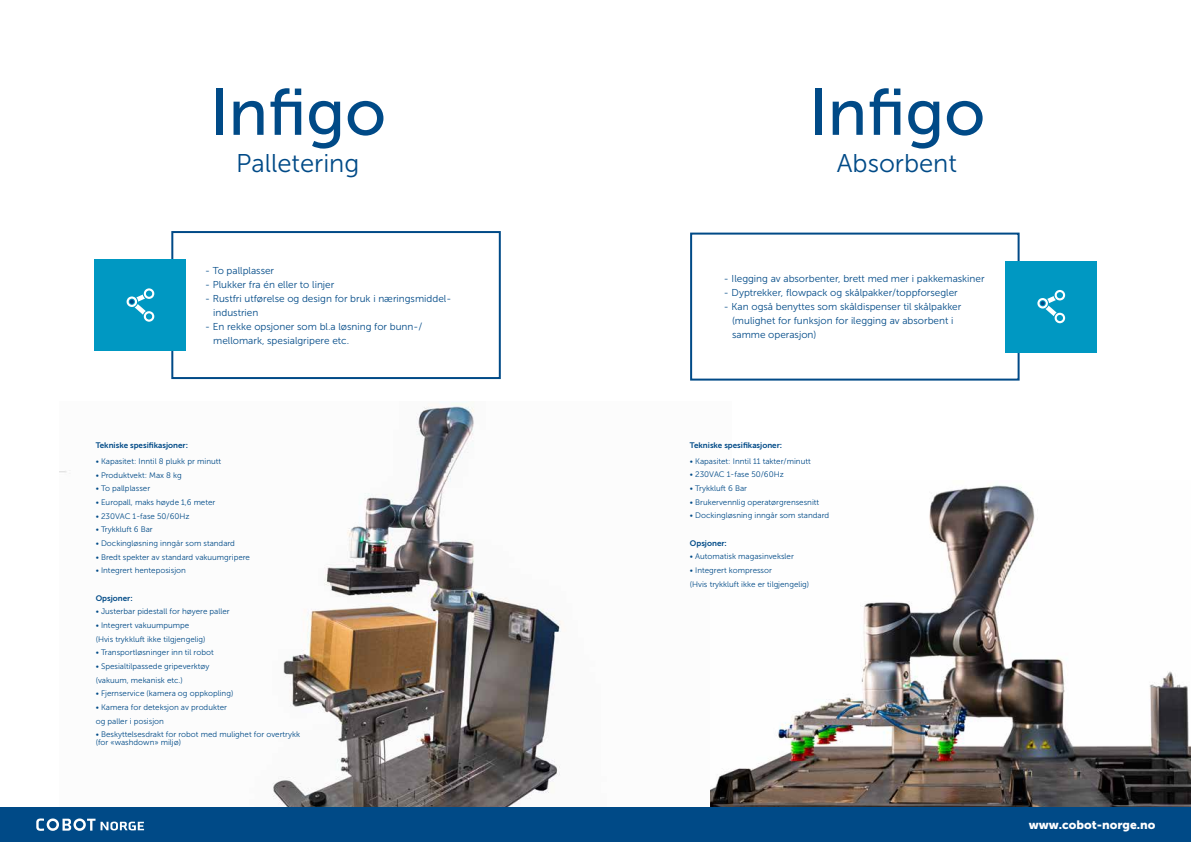
<style>
.page{position:relative;width:1191px;height:842px;background:#fff}
.page>*{position:absolute;margin:0;border:0;box-sizing:border-box;transform-origin:0 0}
.t1{font:65.5px "Museo Sans 500";color:#004a87}
.t2{font:25.6px "Museo Sans 300";color:#004a87}
.t3{font:12px "Museo Sans 900";color:#fff}
.t4{font:10px/14px "Museo Sans 300";color:#004a87}
.t5{font:8px/13.7px "Museo Sans 300";color:#004a87}
.t6{font:8px "Museo Sans 700";color:#004a87}
</style>
<div class="page">
<img style="left:59px;top:401px;width:503px;height:406px">
<div style="left:171px;top:231px;width:330px;height:148px;background:#fff;border:2px solid #004a87"></div>
<div style="left:690px;top:233px;width:329px;height:148px;background:#fff;border:2px solid #004a87"></div>
<div style="left:95px;top:259px;width:91px;height:92px;background:#0098c2"></div>
<div style="left:1005px;top:261px;width:92px;height:91px;background:#0098c2"></div>
<svg style="left:127px;top:288px;width:27px;height:34px"></svg>
<svg style="left:1037px;top:290px;width:28px;height:33px"></svg>
<img style="left:710px;top:485px;width:481px;height:322px">
<div style="left:0;top:807px;width:1191px;height:35px;background:#004a87"></div>
<svg style="left:36px;top:818px;width:59px;height:13px"></svg>
<svg style="left:101px;top:822px;width:43px;height:8px"></svg>
<h1 class="t1" style="left:209px;top:76px;width:178px">Infigo</h1>
<h1 class="t1" style="left:808px;top:76px;width:178px">Infigo</h1>
<h2 class="t2" style="left:236px;top:149px;width:125px">Palletering</h2>
<h2 class="t2" style="left:836px;top:149px;width:122px">Absorbent</h2>
<p class="t4" style="left:205px;top:263px;width:70px">- To pallplasser</p>
<p class="t4" style="left:205px;top:277px;width:131px">- Plukker fra én eller to linjer</p>
<p class="t4" style="left:213px;top:291px;width:239px;text-indent:-8px">- Rustfri utførelse og design for bruk i næringsmiddel&shy;industrien</p>
<p class="t4" style="left:213px;top:319px;width:211px;text-indent:-8px">- En rekke opsjoner som bl.a løsning for bunn-/ mellomark, spesialgripere etc.</p>
<p class="t6" style="left:96px;top:441px;width:94px">Tekniske spesifikasjoner:</p>
<p class="t5" style="left:96px;top:454px;width:127px">• Kapasitet: Inntil 8 plukk pr minutt</p>
<p class="t5" style="left:96px;top:468px;width:88px">• Produktvekt: Max 8 kg</p>
<p class="t5" style="left:96px;top:482px;width:56px">• To pallplasser</p>
<p class="t5" style="left:96px;top:495px;width:121px">• Europall, maks høyde 1,6 meter</p>
<p class="t5" style="left:96px;top:509px;width:95px">• 230VAC 1-fase 50/60Hz</p>
<p class="t5" style="left:96px;top:523px;width:59px">• Trykkluft 6 Bar</p>
<p class="t5" style="left:96px;top:536px;width:141px">• Dockingløsning inngår som standard</p>
<p class="t5" style="left:96px;top:550px;width:156px">• Bredt spekter av standard vakuumgripere</p>
<p class="t5" style="left:96px;top:564px;width:92px">• Integrert henteposisjon</p>
<p class="t6" style="left:96px;top:593px;width:38px">Opsjoner:</p>
<p class="t5" style="left:96px;top:605px;width:135px">• Justerbar pidestall for høyere paller</p>
<p class="t5" style="left:96px;top:618px;width:111px">• Integrert vakuumpumpe (Hvis trykkluft ikke tilgjengelig)</p>
<p class="t5" style="left:96px;top:646px;width:119px">• Transportløsninger inn til robot</p>
<p class="t5" style="left:96px;top:659px;width:115px">• Spesialtilpassede gripeverktøy (vakuum, mekanisk etc.)</p>
<p class="t5" style="left:96px;top:687px;width:139px">• Fjernservice (kamera og oppkopling)</p>
<p class="t5" style="left:96px;top:700px;width:133px">• Kamera for deteksjon av produkter og paller i posisjon</p>
<p class="t5" style="left:96px;top:731px;width:206px;line-height:8px">• Beskyttelsesdrakt for robot med mulighet for overtrykk (for «washdown» miljø)</p>
<p class="t4" style="left:724px;top:272px;width:262px">- Ilegging av absorbenter, brett med mer i pakkemaskiner</p>
<p class="t4" style="left:724px;top:286px;width:235px">- Dyptrekker, flowpack og skålpakker/toppforsegler</p>
<p class="t4" style="left:732px;top:300px;width:231px;text-indent:-8px">- Kan også benyttes som skåldispenser til skålpakker (mulighet for funksjon for ilegging av absorbent i samme operasjon)</p>
<p class="t6" style="left:690px;top:440px;width:94px">Tekniske spesifikasjoner:</p>
<p class="t5" style="left:690px;top:454px;width:122px">• Kapasitet: Inntil 11 takter/minutt</p>
<p class="t5" style="left:690px;top:468px;width:95px">• 230VAC 1-fase 50/60Hz</p>
<p class="t5" style="left:690px;top:481px;width:59px">• Trykkluft 6 Bar</p>
<p class="t5" style="left:690px;top:495px;width:131px">• Brukervennlig operatørgrensesnitt</p>
<p class="t5" style="left:690px;top:509px;width:141px">• Dockingløsning inngår som standard</p>
<p class="t6" style="left:690px;top:538px;width:38px">Opsjoner:</p>
<p class="t5" style="left:690px;top:550px;width:105px">• Automatisk magasinveksler</p>
<p class="t5" style="left:690px;top:563px;width:121px">• Integrert kompressor<br>(Hvis trykkluft ikke er tilgjengelig)</p>
<h3 class="t3" style="left:1028px;top:818px;width:128px">www.cobot-norge.no</h3>
</div>
